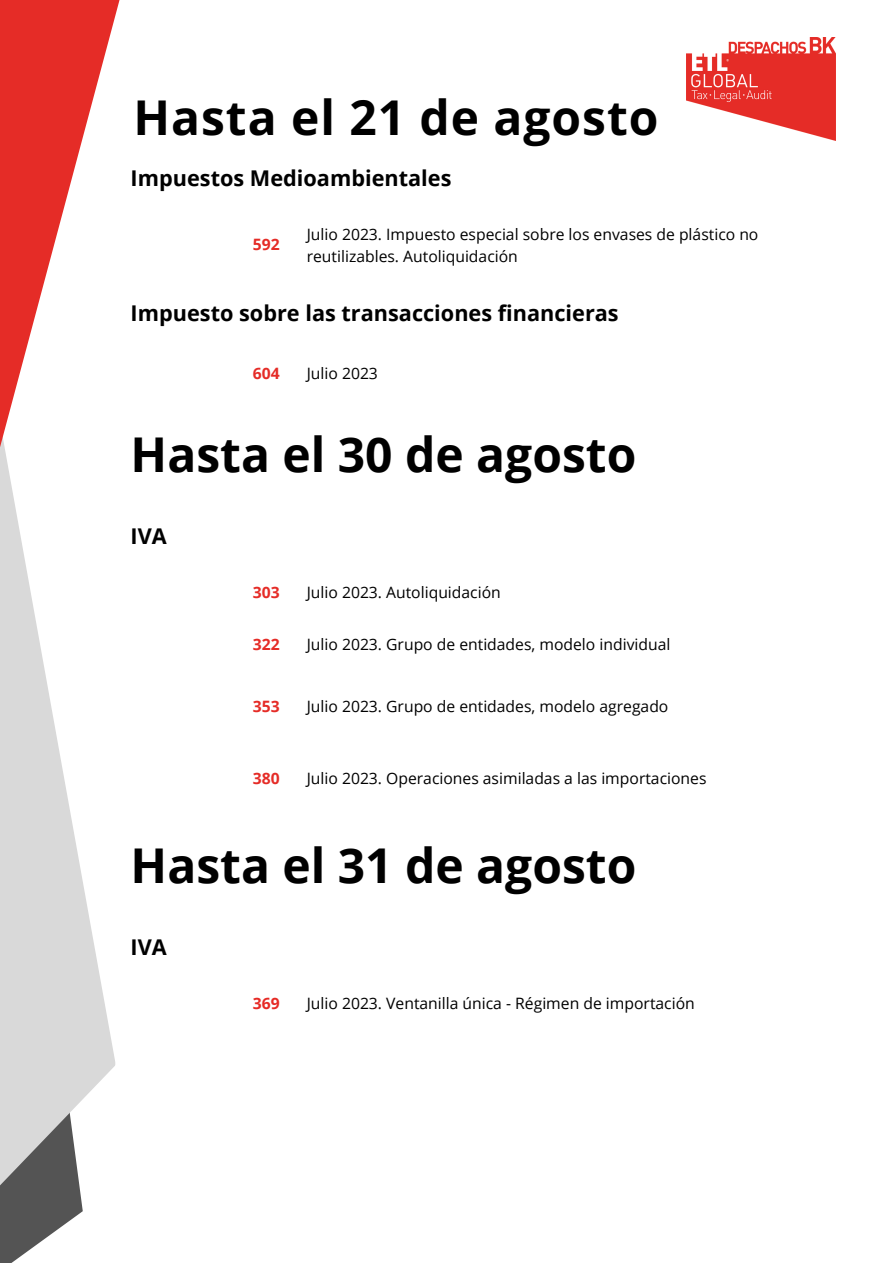
<style>
.page{position:relative;width:893px;height:1264px;background:#fff}
.page>*{position:absolute;margin:0;border:0;box-sizing:border-box;transform-origin:0 0}
.t1{font:700 48px "Open Sans";color:#000}
.t2{font:700 48px "Open Sans";letter-spacing:.02em;color:#000}
.t3{font:700 21.75px "Open Sans";color:#000}
.t4{font:15.75px/21.3px "Open Sans";color:#000}
.t5{font:700 15.75px "Open Sans";color:#e52c27}
.t6{font:700 15.75px "Open Sans";color:#e62a25}
</style>
<div class="page">
<svg style="left:0;top:0;width:120px;height:1262px"></svg>
<img style="left:686px;top:37px;width:149px;height:104px">
<h1 class="t2" style="left:133px;top:84px;width:526px">Hasta el 21 de agosto</h1>
<h2 class="t3" style="left:131px;top:163px;width:322px">Impuestos Medioambientales</h2>
<p class="t5" style="left:253px;top:233px;width:28px">592</p>
<p class="t4" style="left:307px;top:223px;width:453px">Julio 2023. Impuesto especial sobre los envases de plástico no reutilizables. Autoliquidación</p>
<h2 class="t3" style="left:131px;top:298px;width:489px">Impuesto sobre las transacciones financieras</h2>
<p class="t5" style="left:253px;top:362px;width:28px">604</p>
<p class="t4" style="left:307px;top:362px;width:73px">Julio 2023</p>
<h1 class="t1" style="left:131px;top:421px;width:507px">Hasta el 30 de agosto</h1>
<h2 class="t3" style="left:131px;top:521px;width:38px">IVA</h2>
<p class="t5" style="left:253px;top:581px;width:28px">303</p>
<p class="t4" style="left:307px;top:581px;width:195px">Julio 2023. Autoliquidación</p>
<p class="t5" style="left:253px;top:633px;width:28px">322</p>
<p class="t4" style="left:307px;top:633px;width:365px">Julio 2023. Grupo de entidades, modelo individual</p>
<p class="t5" style="left:253px;top:694px;width:28px">353</p>
<p class="t4" style="left:307px;top:694px;width:363px">Julio 2023. Grupo de entidades, modelo agregado</p>
<p class="t5" style="left:253px;top:767px;width:28px">380</p>
<p class="t4" style="left:307px;top:767px;width:401px">Julio 2023. Operaciones asimiladas a las importaciones</p>
<h1 class="t1" style="left:131px;top:831px;width:507px">Hasta el 31 de agosto</h1>
<h2 class="t3" style="left:131px;top:931px;width:38px">IVA</h2>
<p class="t6" style="left:253px;top:992px;width:28px">369</p>
<p class="t4" style="left:307px;top:992px;width:389px">Julio 2023. Ventanilla única - Régimen de importación</p>
</div>
